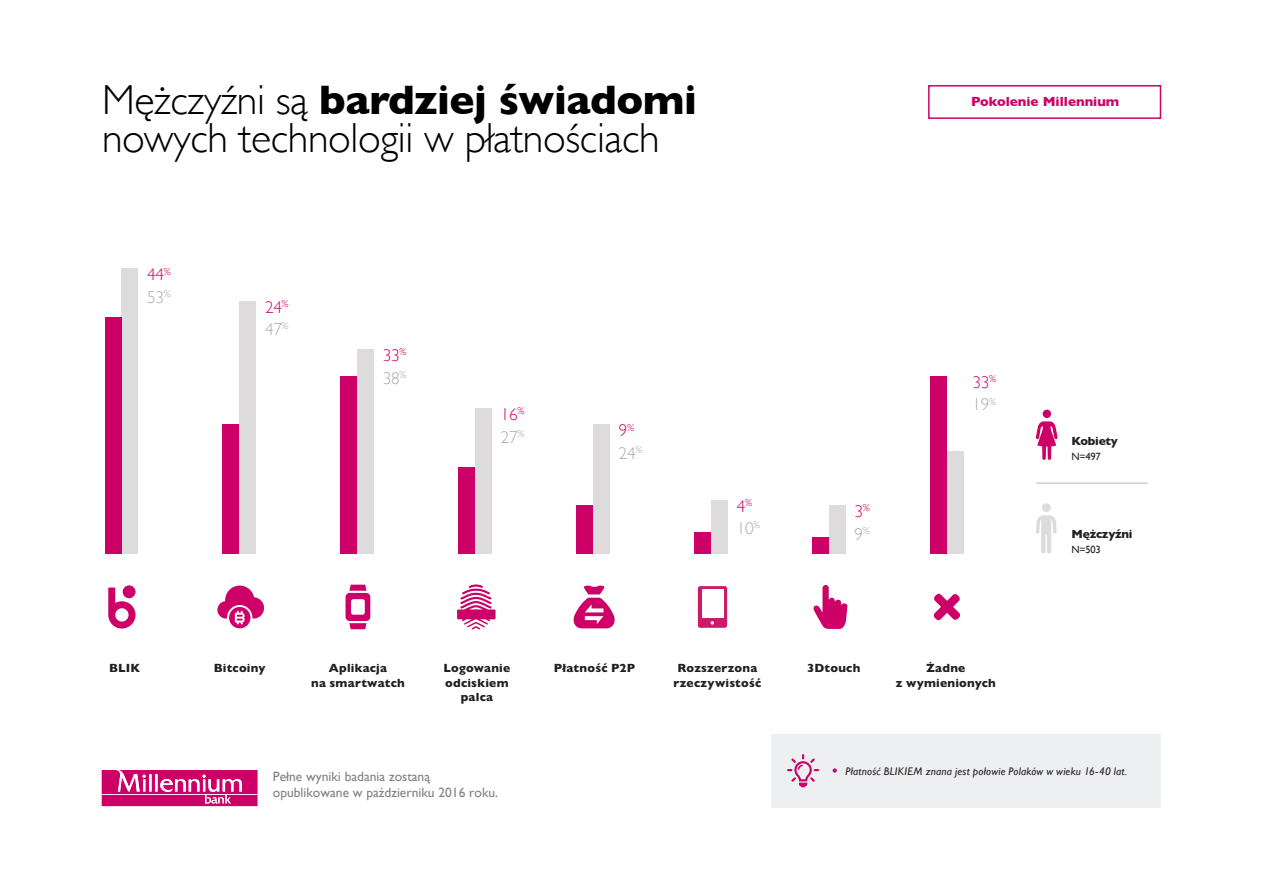
<style>
.page{position:relative;width:1263px;height:893px;background:#fff}
.page>*{position:absolute;margin:0;border:0;box-sizing:border-box;transform-origin:0 0}
.t1{font:300 42px/37.5px "Gill Sans";letter-spacing:-.01em;color:#000}
.t2{font:300 17.25px/22.5px "Gill Sans";letter-spacing:-.02em;color:#cd0067}
.t3{font:300 17.25px/22.5px "Gill Sans";color:#aaa}
.t4{font:13.5px/16.2px "Gill Sans";color:#808285}
.t5{font:700 13.5px "Gill Sans";color:#cd0067}
.t6{font:800 12px/14.4px "Gill Sans MT Pro";letter-spacing:.02em;color:#231f20;text-align:center}
.t7{font:700 12px "Gill Sans";letter-spacing:-.02em;color:#231f20}
.t8{font:italic 10.95px "Gill Sans";letter-spacing:.02em;color:#231f20}
.t9{font:10.5px "Gill Sans";letter-spacing:-.02em;color:#231f20}
.s1{font-weight:700}
.s2{color:#aaa}
.s3{color:#cd0067}
</style>
<div class="page">
<div style="left:928px;top:85px;width:233px;height:34px;border:2px solid #cd0067"></div>
<div style="left:122px;top:268px;width:16px;height:286px;background:#dddbdc"></div>
<div style="left:105px;top:317px;width:17px;height:236px;background:#cd0067"></div>
<div style="left:239px;top:301px;width:17px;height:253px;background:#dddbdc"></div>
<div style="left:223px;top:424px;width:16px;height:130px;background:#cd0067"></div>
<div style="left:357px;top:349px;width:17px;height:204px;background:#dddbdc"></div>
<div style="left:340px;top:376px;width:17px;height:178px;background:#cd0067"></div>
<div style="left:475px;top:408px;width:17px;height:146px;background:#dddbdc"></div>
<div style="left:458px;top:467px;width:17px;height:87px;background:#cd0067"></div>
<div style="left:593px;top:424px;width:17px;height:130px;background:#dddbdc"></div>
<div style="left:576px;top:505px;width:17px;height:48px;background:#cd0067"></div>
<div style="left:711px;top:500px;width:17px;height:54px;background:#dddbdc"></div>
<div style="left:694px;top:532px;width:17px;height:22px;background:#cd0067"></div>
<div style="left:829px;top:505px;width:17px;height:48px;background:#dddbdc"></div>
<div style="left:812px;top:537px;width:17px;height:17px;background:#cd0067"></div>
<div style="left:947px;top:451px;width:17px;height:103px;background:#dddbdc"></div>
<div style="left:930px;top:376px;width:17px;height:178px;background:#cd0067"></div>
<div style="left:771px;top:734px;width:390px;height:74px;background:#edeff0"></div>
<svg style="left:787px;top:754px;width:32px;height:33px"></svg>
<svg style="left:833px;top:768px;width:4px;height:5px"></svg>
<svg style="left:108px;top:585px;width:28px;height:43px"></svg>
<svg style="left:345px;top:585px;width:25px;height:44px"></svg>
<svg style="left:573px;top:585px;width:42px;height:43px"></svg>
<div style="left:698px;top:586px;width:29px;height:42px;background:#ce1b68;border:4px solid #ce1b68"></div>
<svg style="left:711px;top:621px;width:3px;height:4px"></svg>
<div style="left:702px;top:590px;width:21px;height:28px;background:#fff"></div>
<svg style="left:813px;top:585px;width:34px;height:44px"></svg>
<svg style="left:933px;top:593px;width:27px;height:27px"></svg>
<svg style="left:217px;top:586px;width:47px;height:42px"></svg>
<svg style="left:457px;top:584px;width:38px;height:45px"></svg>
<svg style="left:102px;top:770px;width:156px;height:36px"></svg>
<hr style="left:1036px;top:482px;width:112px;height:2px;background:#d1d2d4">
<svg style="left:1036px;top:421px;width:21px;height:39px"></svg>
<div style="left:1043px;top:410px;width:8px;height:8px;background:#cd0067;border-radius:50%"></div>
<svg style="left:1036px;top:515px;width:21px;height:39px"></svg>
<div style="left:1042px;top:503px;width:9px;height:9px;background:#dddbdc;border-radius:50%"></div>
<h1 class="t1" style="left:102px;top:80px;width:596px">Mężczyźni są <span class="s1">bardziej świadomi </span>nowych technologii w płatnościach</h1>
<h2 class="t2" style="left:147px;top:263px;width:25px">44<sup>%<br></sup><span class="s2">53</span><sup>%</sup></h2>
<h2 class="t2" style="left:265px;top:295px;width:25px">24<sup>%<br></sup><span class="s2">47</span><sup>%</sup></h2>
<h2 class="t2" style="left:383px;top:343px;width:25px">33<sup>%<br></sup><span class="s2">38</span><sup>%</sup></h2>
<h2 class="t2" style="left:501px;top:402px;width:25px">16<sup>%<br></sup><span class="s2">27</span><sup>%</sup></h2>
<h2 class="t3" style="left:619px;top:419px;width:25px"><span class="s3">9</span><sup>%<br></sup>24<sup>%</sup></h2>
<h2 class="t3" style="left:737px;top:494px;width:25px"><span class="s3">4</span><sup>%<br></sup>10<sup>%</sup></h2>
<h2 class="t2" style="left:855px;top:499px;width:17px">3<sup>%<br></sup><span class="s2">9</span><sup>%</sup></h2>
<p class="t5" style="left:971px;top:91px;width:150px">Pokolenie Millennium</p>
<h2 class="t2" style="left:972px;top:370px;width:25px">33<sup>%<br></sup><span class="s2">19</span><sup>%</sup></h2>
<p class="t7" style="left:1071px;top:431px;width:48px">Kobiety</p>
<p class="t9" style="left:1071px;top:450px;width:31px">N=497</p>
<p class="t7" style="left:1071px;top:525px;width:63px">Mężczyźni</p>
<p class="t9" style="left:1071px;top:544px;width:31px">N=503</p>
<p class="t6" style="left:214px;top:661px;width:53px">Bitcoiny</p>
<p class="t6" style="left:554px;top:661px;width:83px">Płatność P2P</p>
<p class="t6" style="left:673px;top:661px;width:89px">Rozszerzona rzeczywistość</p>
<p class="t6" style="left:807px;top:661px;width:55px">3Dtouch</p>
<p class="t6" style="left:896px;top:661px;width:102px">Żadne<br>z wymienionych</p>
<p class="t6" style="left:109px;top:661px;width:33px">BLIK</p>
<p class="t6" style="left:443px;top:661px;width:68px">Logowanie odciskiem palca</p>
<p class="t6" style="left:311px;top:661px;width:95px">Aplikacja<br>na smartwatch</p>
<p class="t4" style="left:273px;top:768px;width:227px">Pełne wyniki badania zostaną opublikowane w październiku 2016 roku.</p>
<p class="t8" style="left:845px;top:764px;width:283px">Płatność BLIKIEM znana jest połowie Polaków w wieku 16-40 lat.</p>
</div>
